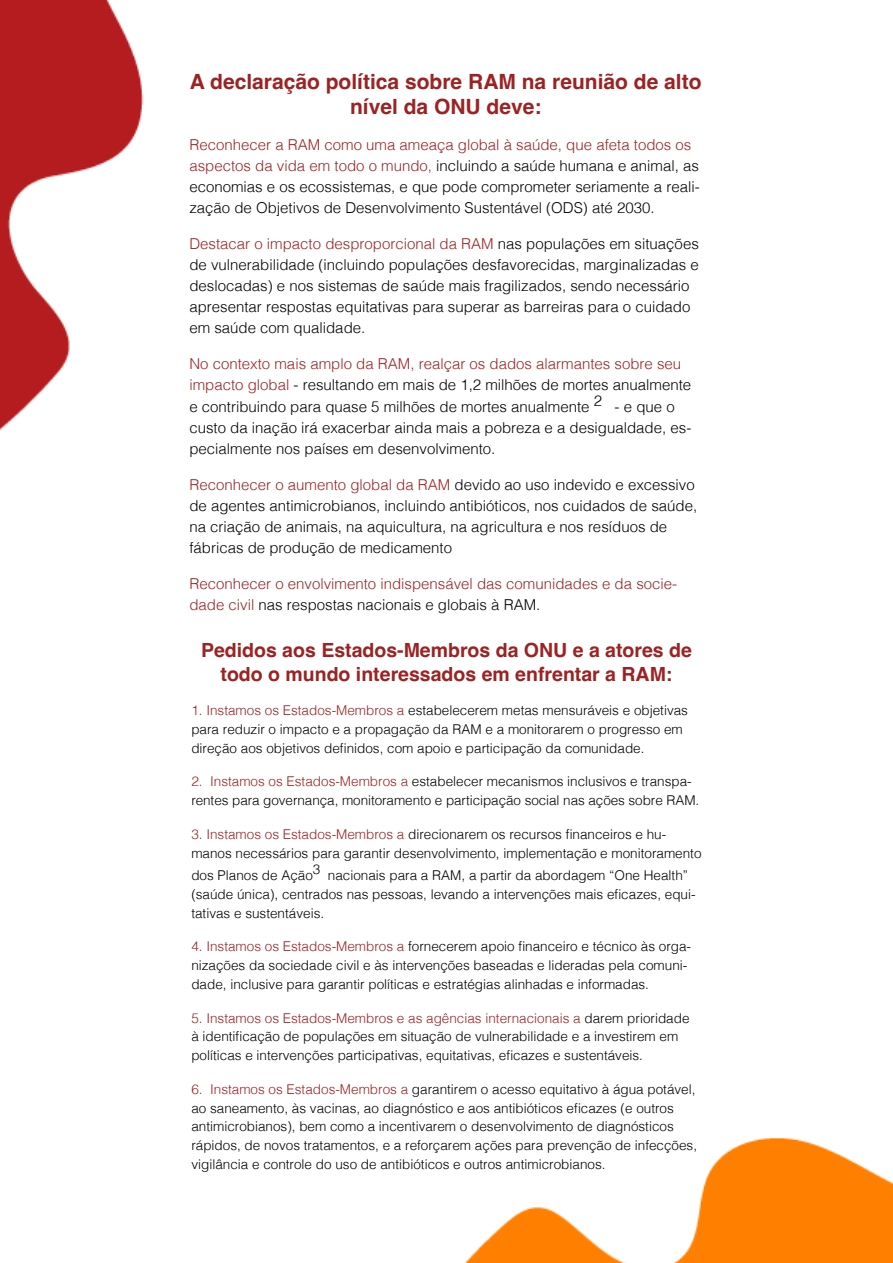
<style>
.page{position:relative;width:893px;height:1263px;background:#fff}
.page>*{position:absolute;margin:0;border:0;box-sizing:border-box;transform-origin:0 0}
.t1{font:700 21px/24.2px "Helvetica";color:#9b2323;text-align:center}
.t2{font:700 19.5px/24.2px "Helvetica";color:#9b2323;text-align:center}
.t3{font:300 15px/21px "Helvetica";color:#000}
.t4{font:300 15px/21px "Helvetica";color:#9b2323}
.t5{font:300 13.5px/18.8px "Helvetica";color:#000}
.s1{color:#9b2323}
.s2{color:#000}
</style>
<div class="page">
<img style="left:464px;top:1138px;width:429px;height:125px">
<img style="left:0;top:0;width:144px;height:431px">
<h1 class="t1" style="left:190px;top:72px;width:513px">A declaração política sobre RAM na reunião de alto nível da ONU deve:</h1>
<p class="t3" style="left:189px;top:133px;width:512px"><span class="s1">Reconhecer a RAM como uma ameaça global à saúde, que afeta todos os aspectos da vida em todo o mundo,</span> incluindo a saúde humana e animal, as economias e os ecossistemas, e que pode comprometer seriamente a reali&shy;zação de Objetivos de Desenvolvimento Sustentável (ODS) até 2030.</p>
<p class="t3" style="left:189px;top:232px;width:511px"><span class="s1">Destacar o impacto desproporcional da RAM</span> nas populações em situações de vulnerabilidade (incluindo populações desfavorecidas, marginalizadas e deslocadas) e nos sistemas de saúde mais fragilizados, sendo necessário apresentar respostas equitativas para superar as barreiras para o cuidado em saúde com qualidade.</p>
<p class="t4" style="left:189px;top:352px;width:503px">No contexto mais amplo da RAM, realçar os dados alarmantes sobre seu impacto global <span class="s2">- resultando em mais de 1,2 milhões de mortes anualmente</span></p>
<p class="t3" style="left:189px;top:395px;width:503px">e contribuindo para quase 5 milhões de mortes anualmente 2 - e que o custo da inação irá exacerbar ainda mais a pobreza e a desigualdade, es&shy;pecialmente nos países em desenvolvimento.</p>
<p class="t3" style="left:189px;top:473px;width:509px"><span class="s1">Reconhecer o aumento global da RAM</span> devido ao uso indevido e excessivo de agentes antimicrobianos, incluindo antibióticos, nos cuidados de saúde, na criação de animais, na aquicultura, na agricultura e nos resíduos de fábricas de produção de medicamento</p>
<p class="t4" style="left:189px;top:572px;width:489px">Reconhecer o envolvimento indispensável das comunidades e da socie&shy;dade civil <span class="s2">nas respostas nacionais e globais à RAM.</span></p>
<h2 class="t2" style="left:201px;top:640px;width:492px">Pedidos aos Estados-Membros da ONU e a atores de todo o mundo interessados em enfrentar a RAM:</h2>
<p class="t5" style="left:191px;top:700px;width:498px"><span class="s1">1. Instamos os Estados-Membros a</span> estabelecerem metas mensuráveis e objetivas para reduzir o impacto e a propagação da RAM e a monitorarem o progresso em direção aos objetivos definidos, com apoio e participação da comunidade.</p>
<p class="t5" style="left:191px;top:771px;width:509px"><span class="s1">2. Instamos os Estados-Membros a</span> estabelecer mecanismos inclusivos e transpa&shy;rentes para governança, monitoramento e participação social nas ações sobre RAM.</p>
<p class="t5" style="left:191px;top:824px;width:512px"><span class="s1">3. Instamos os Estados-Membros a</span> direcionarem os recursos financeiros e hu&shy;manos necessários para garantir desenvolvimento, implementação e monitoramento</p>
<p class="t5" style="left:191px;top:865px;width:506px">dos Planos de Ação3 nacionais para a RAM, a partir da abordagem “One Health” (saúde única), centrados nas pessoas, levando a intervenções mais eficazes, equi&shy;tativas e sustentáveis.</p>
<p class="t5" style="left:191px;top:936px;width:501px"><span class="s1">4. Instamos os Estados-Membros a</span> fornecerem apoio financeiro e técnico às orga&shy;nizações da sociedade civil e às intervenções baseadas e lideradas pela comuni&shy;dade, inclusive para garantir políticas e estratégias alinhadas e informadas.</p>
<p class="t5" style="left:191px;top:1007px;width:500px"><span class="s1">5. Instamos os Estados-Membros e as agências internacionais a</span> darem prioridade à identificação de populações em situação de vulnerabilidade e a investirem em políticas e intervenções participativas, equitativas, eficazes e sustentáveis.</p>
<p class="t5" style="left:191px;top:1079px;width:507px"><span class="s1">6. Instamos os Estados-Membros a</span> garantirem o acesso equitativo à água potável, ao saneamento, às vacinas, ao diagnóstico e aos antibióticos eficazes (e outros antimicrobianos), bem como a incentivarem o desenvolvimento de diagnósticos rápidos, de novos tratamentos, e a reforçarem ações para prevenção de infecções, vigilância e controle do uso de antibióticos e outros antimicrobianos.</p>
</div>
